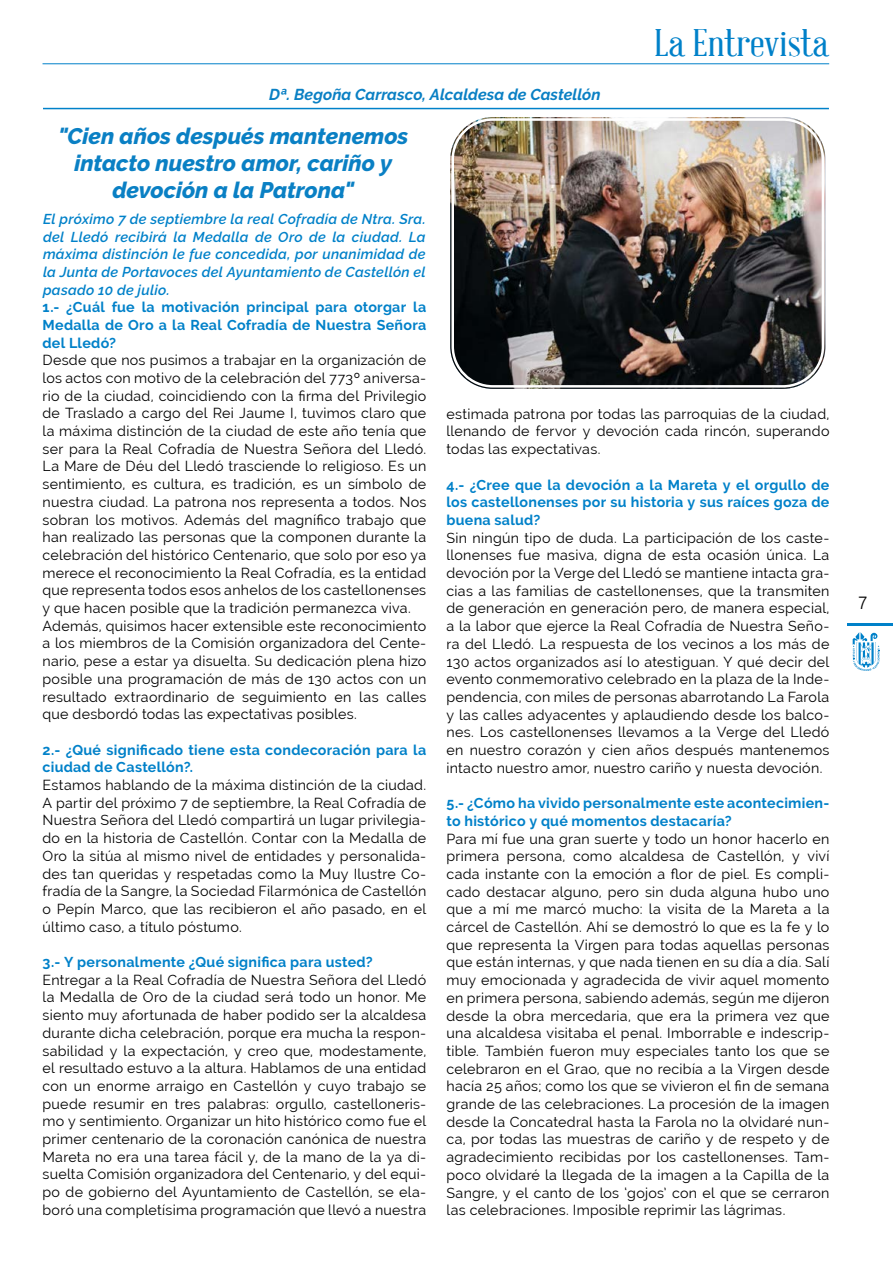
<style>
.page{position:relative;width:893px;height:1263px;background:#fff}
.page>*{position:absolute;margin:0;border:0;box-sizing:border-box;transform-origin:0 0}
.t1{font:37.5px "Abraham Lincoln";color:#0081c9;scale:1.2 1}
.t2{font:italic 800 22.5px/27px "Raleway";color:#0a80c4;text-align:center}
.t3{font:300 18px "Ubuntu";color:#000}
.t4{font:italic 700 15.75px "Raleway";letter-spacing:.005em;color:#0a80c4}
.t5{font:14.25px/17.7px "Raleway";letter-spacing:.02em;color:#000;text-align:justify}
.t6{font:700 14.25px/17.7px "Raleway";letter-spacing:.02em;color:#0081c9;text-align:justify}
.t7{font:italic 600 14.25px/17.7px "Raleway";letter-spacing:.02em;color:#0081c9;text-align:justify}
</style>
<div class="page">
<hr style="left:847px;top:624px;width:46px;height:2px;background:#0081c9">
<svg style="left:853px;top:632px;width:26px;height:39px"></svg>
<hr style="left:43px;top:63px;width:786px;height:1px;background:#0081c9">
<hr style="left:43px;top:108px;width:786px;height:1px;background:#0081c9">
<img style="left:450px;top:117px;width:375px;height:272px">
<div style="left:446px;top:113px;width:383px;height:280px;border:2px solid #fff;border-radius:45px"></div>
<div style="left:451px;top:118px;width:373px;height:270px;border:2px solid #fff;border-radius:40px"></div>
<p class="t4" style="left:269px;top:86px;width:333px">Dª. Begoña Carrasco, Alcaldesa de Castellón</p>
<h2 class="t2" style="left:58px;top:122px;width:352px">"Cien años después mantenemos intacto nuestro amor, cariño y devoción a la Patrona"</h2>
<p class="t7" style="left:43px;top:210px;width:384px">El próximo 7 de septiembre la real Cofradía de Ntra. Sra. del Lledó recibirá la Medalla de Oro de la ciudad. La máxima distinción le fue concedida, por unanimidad de la Junta de Portavoces del Ayuntamiento de Castellón el pasado 10 de julio.</p>
<h1 class="t1" style="left:655px;top:23px;width:146px">La Entrevista</h1>
<p class="t6" style="left:43px;top:298px;width:385px">1.- ¿Cuál fue la motivación principal para otorgar la Medalla de Oro a la Real Cofradía de Nuestra Señora del Lledó?</p>
<p class="t5" style="left:43px;top:351px;width:385px;text-align:left">Desde que nos pusimos a trabajar en la organización de los actos con motivo de la celebración del 773º aniversa&shy;rio de la ciudad, coincidiendo con la firma del Privilegio de Traslado a cargo del Rei Jaume I, tuvimos claro que la máxima distinción de la ciudad de este año tenía que ser para la Real Cofradía de Nuestra Señora del Lledó.<br>La Mare de Déu del Lledó trasciende lo religioso. Es un sentimiento, es cultura, es tradición, es un símbolo de nuestra ciudad. La patrona nos representa a todos. Nos sobran los motivos. Además del magnífico trabajo que han realizado las personas que la componen durante la celebración del histórico Centenario, que solo por eso ya merece el reconocimiento la Real Cofradía, es la entidad que representa todos esos anhelos de los castellonenses y que hacen posible que la tradición permanezca viva.<br>Además, quisimos hacer extensible este reconocimiento a los miembros de la Comisión organizadora del Cente&shy;nario, pese a estar ya disuelta. Su dedicación plena hizo posible una programación de más de 130 actos con un resultado extraordinario de seguimiento en las calles que desbordó todas las expectativas posibles.</p>
<p class="t6" style="left:43px;top:741px;width:385px">2.- ¿Qué significado tiene esta condecoración para la ciudad de Castellón?.</p>
<p class="t5" style="left:43px;top:776px;width:385px">Estamos hablando de la máxima distinción de la ciudad.<br>A partir del próximo 7 de septiembre, la Real Cofradía de Nuestra Señora del Lledó compartirá un lugar privilegia&shy;do en la historia de Castellón. Contar con la Medalla de Oro la sitúa al mismo nivel de entidades y personalida&shy;des tan queridas y respetadas como la Muy Ilustre Co&shy;fradía de la Sangre, la Sociedad Filarmónica de Castellón o Pepín Marco, que las recibieron el año pasado, en el último caso, a título póstumo.</p>
<p class="t6" style="left:43px;top:953px;width:332px">3.- Y personalmente ¿Qué significa para usted?</p>
<p class="t5" style="left:43px;top:971px;width:385px">Entregar a la Real Cofradía de Nuestra Señora del Lledó la Medalla de Oro de la ciudad será todo un honor. Me siento muy afortunada de haber podido ser la alcaldesa durante dicha celebración, porque era mucha la respon&shy;sabilidad y la expectación, y creo que, modestamente, el resultado estuvo a la altura. Hablamos de una entidad con un enorme arraigo en Castellón y cuyo trabajo se puede resumir en tres palabras: orgullo, castelloneris&shy;mo y sentimiento. Organizar un hito histórico como fue el primer centenario de la coronación canónica de nuestra Mareta no era una tarea fácil y, de la mano de la ya di&shy;suelta Comisión organizadora del Centenario, y del equi&shy;po de gobierno del Ayuntamiento de Castellón, se ela&shy;boró una completísima programación que llevó a nuestra</p>
<p class="t5" style="left:446px;top:405px;width:384px">estimada patrona por todas las parroquias de la ciudad, llenando de fervor y devoción cada rincón, superando todas las expectativas.</p>
<p class="t6" style="left:446px;top:476px;width:384px">4.- ¿Cree que la devoción a la Mareta y el orgullo de los castellonenses por su historia y sus raíces goza de buena salud?</p>
<p class="t5" style="left:446px;top:529px;width:384px">Sin ningún tipo de duda. La participación de los caste&shy;llonenses fue masiva, digna de esta ocasión única. La devoción por la Verge del Lledó se mantiene intacta gra&shy;cias a las familias de castellonenses, que la transmiten de generación en generación pero, de manera especial, a la labor que ejerce la Real Cofradía de Nuestra Seño&shy;ra del Lledó. La respuesta de los vecinos a los más de 130 actos organizados así lo atestiguan. Y qué decir del evento conmemorativo celebrado en la plaza de la Inde&shy;pendencia, con miles de personas abarrotando La Farola y las calles adyacentes y aplaudiendo desde los balco&shy;nes. Los castellonenses llevamos a la Verge del Lledó en nuestro corazón y cien años después mantenemos intacto nuestro amor, nuestro cariño y nuesta devoción.</p>
<p class="t6" style="left:446px;top:794px;width:384px">5.- ¿Cómo ha vivido personalmente este acontecimien&shy;to histórico y qué momentos destacaría?</p>
<p class="t5" style="left:446px;top:830px;width:384px">Para mí fue una gran suerte y todo un honor hacerlo en primera persona, como alcaldesa de Castellón, y viví cada instante con la emoción a flor de piel. Es compli&shy;cado destacar alguno, pero sin duda alguna hubo uno que a mí me marcó mucho: la visita de la Mareta a la cárcel de Castellón. Ahí se demostró lo que es la fe y lo que representa la Virgen para todas aquellas personas que están internas, y que nada tienen en su día a día. Salí muy emocionada y agradecida de vivir aquel momento en primera persona, sabiendo además, según me dijeron desde la obra mercedaria, que era la primera vez que una alcaldesa visitaba el penal. Imborrable e indescrip&shy;tible. También fueron muy especiales tanto los que se celebraron en el Grao, que no recibía a la Virgen desde hacía 25 años; como los que se vivieron el fin de semana grande de las celebraciones. La procesión de la imagen desde la Concatedral hasta la Farola no la olvidaré nun&shy;ca, por todas las muestras de cariño y de respeto y de agradecimiento recibidas por los castellonenses. Tam&shy;poco olvidaré la llegada de la imagen a la Capilla de la Sangre, y el canto de los ‘gojos’ con el que se cerraron las celebraciones. Imposible reprimir las lágrimas.</p>
<p class="t3" style="left:858px;top:591px;width:12px">7</p>
</div>
